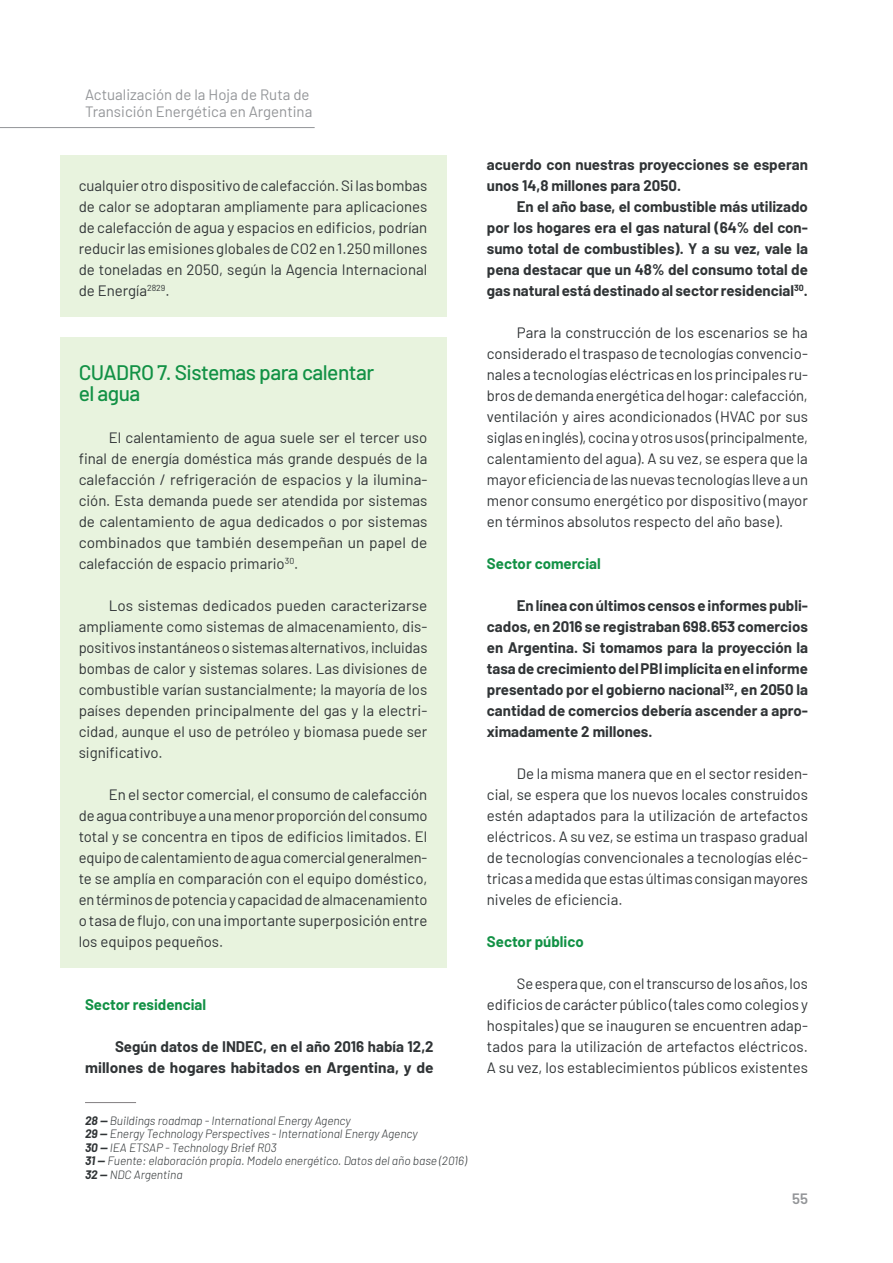
<style>
.page{position:relative;width:893px;height:1263px;background:#fff}
.page>*{position:absolute;margin:0;border:0;box-sizing:border-box;transform-origin:0 0}
.Estilo_de_párrafo_1{font:500 21px "Barlow";letter-spacing:-.025em;color:#129145}
.Estilo_de_párrafo_1-2{font:15px/21px "Barlow";color:#303436;text-align:justify}
.Estilo_de_párrafo_1-3{font:700 15px/21px "Barlow";color:#303436;text-align:justify}
.t1{font:15px/16.5px "Barlow";color:#939598}
.Estilo_de_párrafo_1-4{font:700 15px "Barlow";color:#129145}
.t2{font:600 15px "Barlow";color:#939598}
.Notas_al_pie{font:italic 300 12px "Barlow";letter-spacing:-.005em;color:#303436}
.s1{font-weight:700}
</style>
<div class="page">
<hr style="left:0;top:127px;width:315px;height:1px;background:#939598">
<div style="left:60px;top:155px;width:386px;height:162px;background:#e8f3de"></div>
<div style="left:60px;top:338px;width:386px;height:630px;background:#e8f3de"></div>
<hr style="left:85px;top:1102px;width:51px;height:1px;background:#827f81">
<p class="t1" style="left:85px;top:85px;width:229px">Actualización de la Hoja de Ruta de<br>Transición Energética en Argentina</p>
<p class="Estilo_de_párrafo_1-2" style="left:79px;top:173px;width:350px">cualquier otro dispositivo de calefacción. Si las bombas de calor se adoptaran ampliamente para aplicaciones de calefacción de agua y espacios en edificios, podrían reducir las emisiones globales de CO2 en 1.250 millones de toneladas en 2050, según la Agencia Internacional de Energía<sup>2829</sup>.</p>
<p class="Estilo_de_párrafo_1" style="left:79px;top:357px;width:297px">CUADRO 7. Sistemas para calentar</p>
<p class="Estilo_de_párrafo_1" style="left:79px;top:378px;width:63px">el agua</p>
<p class="Estilo_de_párrafo_1-2" style="left:79px;top:425px;width:350px;text-indent:30px">El calentamiento de agua suele ser el tercer uso final de energía doméstica más grande después de la calefacción / refrigeración de espacios y la ilumina&shy;ción. Esta demanda puede ser atendida por sistemas de calentamiento de agua dedicados o por sistemas combinados que también desempeñan un papel de calefacción de espacio primario<sup>30</sup>.</p>
<p class="Estilo_de_párrafo_1-2" style="left:79px;top:593px;width:350px;text-indent:30px">Los sistemas dedicados pueden caracterizarse ampliamente como sistemas de almacenamiento, dis&shy;positivos instantáneos o sistemas alternativos, incluidas bombas de calor y sistemas solares. Las divisiones de combustible varían sustancialmente; la mayoría de los países dependen principalmente del gas y la electri&shy;cidad, aunque el uso de petróleo y biomasa puede ser significativo.</p>
<p class="Estilo_de_párrafo_1-2" style="left:79px;top:782px;width:350px;text-indent:30px">En el sector comercial, el consumo de calefacción de agua contribuye a una menor proporción del consumo total y se concentra en tipos de edificios limitados. El equipo de calentamiento de agua comercial generalmen&shy;te se amplía en comparación con el equipo doméstico, en términos de potencia y capacidad de almacenamiento o tasa de flujo, con una importante superposición entre los equipos pequeños.</p>
<p class="Estilo_de_párrafo_1-4" style="left:85px;top:993px;width:123px">Sector residencial</p>
<p class="Estilo_de_párrafo_1-3" style="left:85px;top:1034px;width:350px;text-align:right">Según datos de INDEC, en el año 2016 había 12,2 millones de hogares habitados en Argentina, y de</p>
<p class="Notas_al_pie" style="left:85px;top:1111px;width:267px"><span class="s1">28 —</span> Buildings roadmap - International Energy Agency</p>
<p class="Notas_al_pie" style="left:85px;top:1125px;width:334px"><span class="s1">29 —</span> Energy Technology Perspectives - International Energy Agency</p>
<p class="Notas_al_pie" style="left:85px;top:1138px;width:193px"><span class="s1">30 —</span> IEA ETSAP - Technology Brief R03</p>
<p class="Notas_al_pie" style="left:85px;top:1152px;width:383px"><span class="s1">31 —</span> Fuente: elaboración propia. Modelo energético. Datos del año base (2016)</p>
<p class="Notas_al_pie" style="left:85px;top:1165px;width:99px"><span class="s1">32 —</span> NDC Argentina</p>
<p class="Estilo_de_párrafo_1-3" style="left:487px;top:152px;width:323px">acuerdo con nuestras proyecciones se esperan unos 14,8 millones para 2050.</p>
<p class="Estilo_de_párrafo_1-3" style="left:487px;top:194px;width:323px;text-indent:30px">En el año base, el combustible más utilizado por los hogares era el gas natural (64% del con&shy;sumo total de combustibles). Y a su vez, vale la pena destacar que un 48% del consumo total de gas natural está destinado al sector residencial<sup>30</sup>.</p>
<p class="Estilo_de_párrafo_1-2" style="left:487px;top:320px;width:323px;text-indent:30px">Para la construcción de los escenarios se ha considerado el traspaso de tecnologías convencio&shy;nales a tecnologías eléctricas en los principales ru&shy;bros de demanda energética del hogar: calefacción, ventilación y aires acondicionados (HVAC por sus siglas en inglés), cocina y otros usos (principalmente, calentamiento del agua). A su vez, se espera que la mayor eficiencia de las nuevas tecnologías lleve a un menor consumo energético por dispositivo (mayor en términos absolutos respecto del año base).</p>
<p class="Estilo_de_párrafo_1-4" style="left:487px;top:552px;width:115px">Sector comercial</p>
<p class="Estilo_de_párrafo_1-3" style="left:487px;top:593px;width:323px;text-indent:30px">En línea con últimos censos e informes publi&shy;cados, en 2016 se registraban 698.653 comercios en Argentina. Si tomamos para la proyección la tasa de crecimiento del PBI implícita en el informe presentado por el gobierno nacional<sup>32</sup>, en 2050 la cantidad de comercios debería ascender a apro&shy;ximadamente 2 millones.</p>
<p class="Estilo_de_párrafo_1-2" style="left:487px;top:761px;width:323px;text-indent:30px">De la misma manera que en el sector residen&shy;cial, se espera que los nuevos locales construidos estén adaptados para la utilización de artefactos eléctricos. A su vez, se estima un traspaso gradual de tecnologías convencionales a tecnologías eléc&shy;tricas a medida que estas últimas consigan mayores niveles de eficiencia.</p>
<p class="Estilo_de_párrafo_1-4" style="left:487px;top:930px;width:98px">Sector público</p>
<p class="Estilo_de_párrafo_1-2" style="left:487px;top:971px;width:323px;text-indent:30px">Se espera que, con el transcurso de los años, los edificios de carácter público (tales como colegios y hospitales) que se inauguren se encuentren adap&shy;tados para la utilización de artefactos eléctricos.<br>A su vez, los establecimientos públicos existentes</p>
<p class="t2" style="left:792px;top:1187px;width:17px">55</p>
</div>
